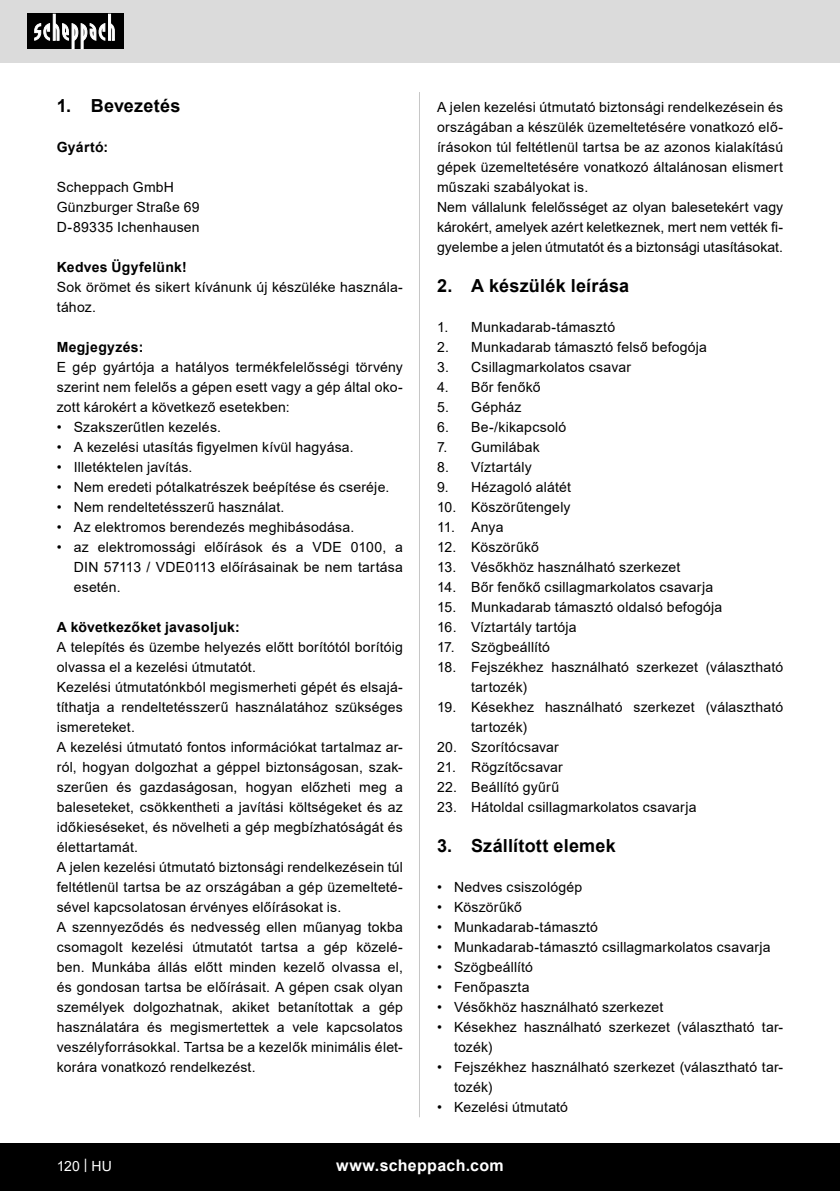
<style>
.page{position:relative;width:840px;height:1191px;background:#fff}
.page>*{position:absolute;margin:0;border:0;box-sizing:border-box;transform-origin:0 0}
.t1{font:700 18px "Arial";letter-spacing:.015em;color:#000}
.t2{font:700 16px "Arial";letter-spacing:.02em;color:#fff}
.Basiseinstellung{font:14px/20px "Arial";letter-spacing:.015em;color:#000;text-align:justify}
.t3{font:700 14px "Arial";letter-spacing:.02em;color:#000}
.t4{font:14px "Arial";color:#fff}
</style>
<div class="page">
<div style="left:0;top:0;width:839px;height:63px;background:#dbdbdb"></div>
<div style="left:0;top:1143px;width:839px;height:48px;background:#000"></div>
<div style="left:27px;top:14px;width:96px;height:35px;background:#000"></div>
<svg style="left:34px;top:14px;width:81px;height:35px"></svg>
<hr style="left:419px;top:92px;width:1px;height:1025px;background:#c7c7c7">
<p class="t1" style="left:57px;top:93px;width:125px">1. Bevezetés</p>
<p class="t3" style="left:57px;top:137px;width:53px">Gyártó:</p>
<p class="Basiseinstellung" style="left:57px;top:177px;width:119px">Scheppach GmbH</p>
<p class="Basiseinstellung" style="left:57px;top:197px;width:144px">Günzburger Straße 69</p>
<p class="Basiseinstellung" style="left:57px;top:217px;width:144px">D-89335 Ichenhausen</p>
<p class="t3" style="left:57px;top:257px;width:131px">Kedves Ügyfelünk!</p>
<p class="Basiseinstellung" style="left:57px;top:277px;width:347px">Sok örömet és sikert kívánunk új készüléke használa&shy;tához.</p>
<p class="t3" style="left:57px;top:337px;width:88px">Megjegyzés:</p>
<p class="Basiseinstellung" style="left:57px;top:357px;width:347px">E gép gyártója a hatályos termékfelelősségi törvény szerint nem felelős a gépen esett vagy a gép által oko&shy;zott károkért a következő esetekben:</p>
<p class="Basiseinstellung" style="left:57px;top:417px;width:166px">• Szakszerűtlen kezelés.</p>
<p class="Basiseinstellung" style="left:57px;top:437px;width:298px">• A kezelési utasítás figyelmen kívül hagyása.</p>
<p class="Basiseinstellung" style="left:57px;top:457px;width:137px">• Illetéktelen javítás.</p>
<p class="Basiseinstellung" style="left:57px;top:477px;width:334px">• Nem eredeti pótalkatrészek beépítése és cseréje.</p>
<p class="Basiseinstellung" style="left:57px;top:497px;width:229px">• Nem rendeltetésszerű használat.</p>
<p class="Basiseinstellung" style="left:57px;top:517px;width:299px">• Az elektromos berendezés meghibásodása.</p>
<p class="Basiseinstellung" style="left:74px;top:537px;width:330px;text-indent:-17px">• az elektromossági előírások és a VDE 0100, a DIN 57113 / VDE0113 előírásainak be nem tartása esetén.</p>
<p class="t3" style="left:57px;top:617px;width:184px">A következőket javasoljuk:</p>
<p class="Basiseinstellung" style="left:57px;top:637px;width:347px">A telepítés és üzembe helyezés előtt borítótól borítóig olvassa el a kezelési útmutatót.</p>
<p class="Basiseinstellung" style="left:57px;top:677px;width:347px">Kezelési útmutatónkból megismerheti gépét és elsajá&shy;títhatja a rendeltetésszerű használatához szükséges ismereteket.</p>
<p class="Basiseinstellung" style="left:57px;top:737px;width:347px">A kezelési útmutató fontos információkat tartalmaz ar&shy;ról, hogyan dolgozhat a géppel biztonságosan, szak&shy;szerűen és gazdaságosan, hogyan előzheti meg a baleseteket, csökkentheti a javítási költségeket és az időkieséseket, és növelheti a gép megbízhatóságát és élettartamát.</p>
<p class="Basiseinstellung" style="left:57px;top:857px;width:347px">A jelen kezelési útmutató biztonsági rendelkezésein túl feltétlenül tartsa be az országában a gép üzemelteté&shy;sével kapcsolatosan érvényes előírásokat is.</p>
<p class="Basiseinstellung" style="left:57px;top:917px;width:347px">A szennyeződés és nedvesség ellen műanyag tokba csomagolt kezelési útmutatót tartsa a gép közelé&shy;ben. Munkába állás előtt minden kezelő olvassa el, és gondosan tartsa be előírásait. A gépen csak olyan személyek dolgozhatnak, akiket betanítottak a gép használatára és megismertettek a vele kapcsolatos veszélyforrásokkal. Tartsa be a kezelők minimális élet&shy;korára vonatkozó rendelkezést.</p>
<p class="Basiseinstellung" style="left:437px;top:97px;width:347px">A jelen kezelési útmutató biztonsági rendelkezésein és országában a készülék üzemeltetésére vonatkozó elő&shy;írásokon túl feltétlenül tartsa be az azonos kialakítású gépek üzemeltetésére vonatkozó általánosan elismert műszaki szabályokat is.</p>
<p class="Basiseinstellung" style="left:437px;top:197px;width:347px">Nem vállalunk felelősséget az olyan balesetekért vagy károkért, amelyek azért keletkeznek, mert nem vették fi&shy;gyelembe a jelen útmutatót és a biztonsági utasításokat.</p>
<p class="t1" style="left:437px;top:273px;width:193px">2. A készülék leírása</p>
<p class="Basiseinstellung" style="left:437px;top:317px;width:179px">1. Munkadarab-támasztó</p>
<p class="Basiseinstellung" style="left:437px;top:337px;width:271px">2. Munkadarab támasztó felső befogója</p>
<p class="Basiseinstellung" style="left:437px;top:357px;width:195px">3. Csillagmarkolatos csavar</p>
<p class="Basiseinstellung" style="left:437px;top:377px;width:105px">4. Bőr fenőkő</p>
<p class="Basiseinstellung" style="left:437px;top:397px;width:86px">5. Gépház</p>
<p class="Basiseinstellung" style="left:437px;top:417px;width:131px">6. Be-/kikapcsoló</p>
<p class="Basiseinstellung" style="left:437px;top:437px;width:104px">7. Gumilábak</p>
<p class="Basiseinstellung" style="left:437px;top:457px;width:96px">8. Víztartály</p>
<p class="Basiseinstellung" style="left:437px;top:477px;width:135px">9. Hézagoló alátét</p>
<p class="Basiseinstellung" style="left:437px;top:497px;width:135px">10. Köszörűtengely</p>
<p class="Basiseinstellung" style="left:437px;top:517px;width:68px">11. Anya</p>
<p class="Basiseinstellung" style="left:437px;top:537px;width:103px">12. Köszörűkő</p>
<p class="Basiseinstellung" style="left:437px;top:557px;width:245px">13. Vésőkhöz használható szerkezet</p>
<p class="Basiseinstellung" style="left:437px;top:577px;width:277px">14. Bőr fenőkő csillagmarkolatos csavarja</p>
<p class="Basiseinstellung" style="left:437px;top:597px;width:286px">15. Munkadarab támasztó oldalsó befogója</p>
<p class="Basiseinstellung" style="left:437px;top:617px;width:141px">16. Víztartály tartója</p>
<p class="Basiseinstellung" style="left:437px;top:637px;width:114px">17. Szögbeállító</p>
<p class="Basiseinstellung" style="left:471px;top:657px;width:313px;text-indent:-34px">18. Fejszékhez használható szerkezet (választható tartozék)</p>
<p class="Basiseinstellung" style="left:471px;top:697px;width:313px;text-indent:-34px">19. Késekhez használható szerkezet (választható tartozék)</p>
<p class="Basiseinstellung" style="left:437px;top:737px;width:123px">20. Szorítócsavar</p>
<p class="Basiseinstellung" style="left:437px;top:757px;width:127px">21. Rögzítőcsavar</p>
<p class="Basiseinstellung" style="left:437px;top:777px;width:124px">22. Beállító gyűrű</p>
<p class="Basiseinstellung" style="left:437px;top:797px;width:261px">23. Hátoldal csillagmarkolatos csavarja</p>
<p class="t1" style="left:437px;top:833px;width:180px">3. Szállított elemek</p>
<p class="Basiseinstellung" style="left:437px;top:877px;width:147px">• Nedves csiszológép</p>
<p class="Basiseinstellung" style="left:437px;top:897px;width:86px">• Köszörűkő</p>
<p class="Basiseinstellung" style="left:437px;top:917px;width:162px">• Munkadarab-támasztó</p>
<p class="Basiseinstellung" style="left:437px;top:937px;width:335px">• Munkadarab-támasztó csillagmarkolatos csavarja</p>
<p class="Basiseinstellung" style="left:437px;top:957px;width:97px">• Szögbeállító</p>
<p class="Basiseinstellung" style="left:437px;top:977px;width:94px">• Fenőpaszta</p>
<p class="Basiseinstellung" style="left:437px;top:997px;width:228px">• Vésőkhöz használható szerkezet</p>
<p class="Basiseinstellung" style="left:454px;top:1017px;width:330px;text-indent:-17px">• Késekhez használható szerkezet (választható tar&shy;tozék)</p>
<p class="Basiseinstellung" style="left:454px;top:1057px;width:330px;text-indent:-17px">• Fejszékhez használható szerkezet (választható tar&shy;tozék)</p>
<p class="Basiseinstellung" style="left:437px;top:1097px;width:132px">• Kezelési útmutató</p>
<p class="t4" style="left:57px;top:1156px;width:57px">120 | HU</p>
<p class="t2" style="left:336px;top:1154px;width:169px">www.scheppach.com</p>
</div>
